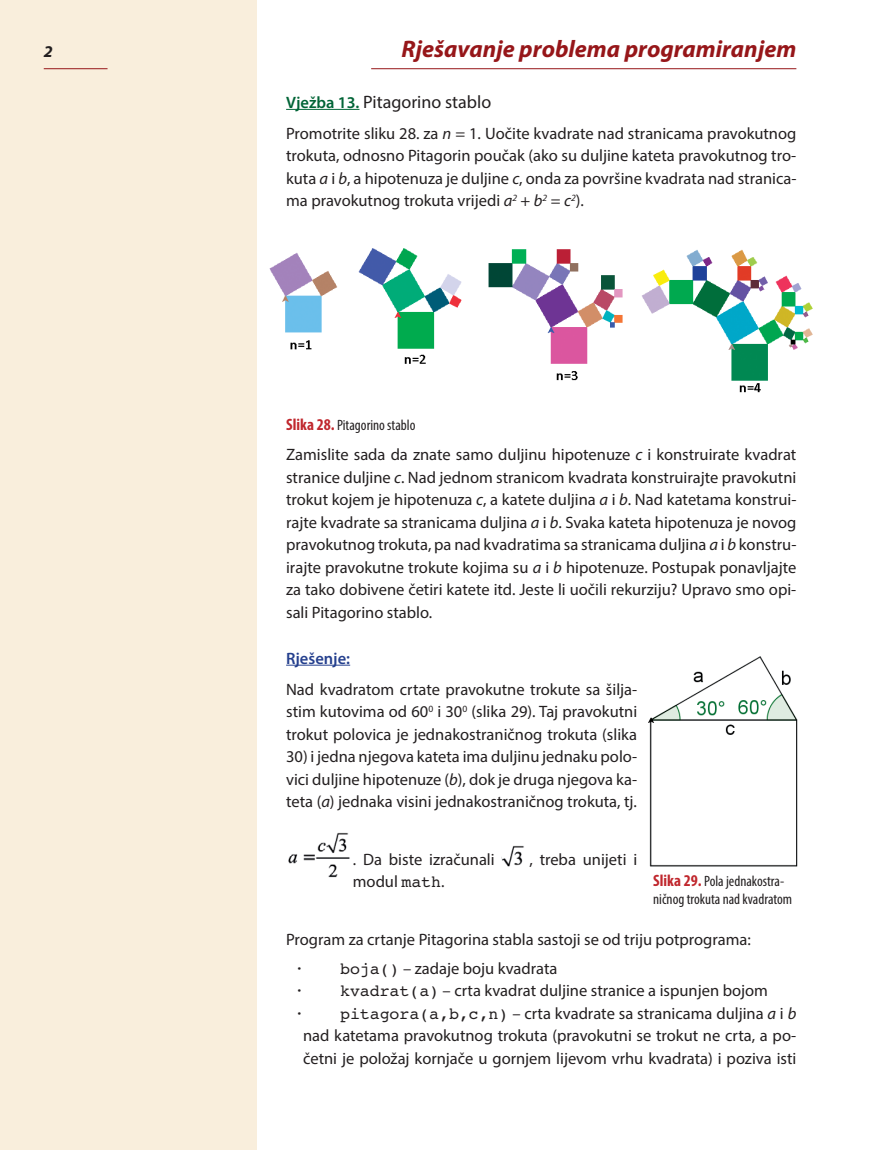
<style>
.page{position:relative;width:874px;height:1150px;background:#fff}
.page>*{position:absolute;margin:0;border:0;box-sizing:border-box;transform-origin:0 0}
.t1{font:italic 700 24px "Myriad Pro";color:#961619}
.t2{font:18px "Myriad Pro";color:#231f20}
.t3{font:16.5px/22.5px "Myriad Pro";color:#231f20;text-align:justify}
.t4{font:600 16.5px "Myriad Pro";color:#25408e}
.t5{font:italic 700 16.5px "Myriad Pro";color:#231f20}
.t6{font:condensed 15px/18px "Myriad Pro";color:#231f20}
.s1{font-weight:600;font-size:16.5px;color:#006436}
.s2{font-style:italic}
.s3{font-weight:700;font-size:16.5px;color:#c0272d}
.s4{font-family:"Courier"}
</style>
<div class="page">
<div style="left:0;top:0;width:256px;height:1150px;background:#f9eedc"></div>
<hr style="left:371px;top:68px;width:425px;height:1px;background:#961619">
<hr style="left:44px;top:68px;width:64px;height:1px;background:#961619">
<hr style="left:286px;top:109px;width:73px;height:1px;background:#006436">
<hr style="left:286px;top:665px;width:64px;height:1px;background:#25408e">
<img style="left:288px;top:832px;width:62px;height:46px">
<img style="left:502px;top:845px;width:22px;height:22px">
<img style="left:269px;top:249px;width:544px;height:144px">
<img style="left:648px;top:656px;width:150px;height:211px">
<p class="t5" style="left:44px;top:41px;width:10px">2</p>
<h1 class="t1" style="left:402px;top:34px;width:396px">Rješavanje problema programiranjem</h1>
<p class="t2" style="left:286px;top:95px;width:207px"><span class="s1">Vježba 13.</span> Pitagorino stablo</p>
<p class="t3" style="left:286px;top:124px;width:512px">Promotrite sliku 28. za <span class="s2">n</span> = 1. Uočite kvadrate nad stranicama pravokutnog trokuta, odnosno Pitagorin poučak (ako su duljine kateta pravokutnog tro&shy;kuta <span class="s2">a</span> i <span class="s2">b</span>, a hipotenuza je duljine <span class="s2">c</span>, onda za površine kvadrata nad stranica&shy;ma pravokutnog trokuta vrijedi <span class="s2">a</span><sup>2</sup> + <span class="s2">b</span><sup>2</sup> = <span class="s2">c</span><sup>2</sup>).</p>
<p class="t6" style="left:286px;top:417px;width:131px"><span class="s3">Slika 28.</span> Pitagorino stablo</p>
<p class="t3" style="left:286px;top:445px;width:512px">Zamislite sada da znate samo duljinu hipotenuze <span class="s2">c</span> i konstruirate kvadrat stranice duljine <span class="s2">c</span>. Nad jednom stranicom kvadrata konstruirajte pravokutni trokut kojem je hipotenuza <span class="s2">c</span>, a katete duljina <span class="s2">a</span> i <span class="s2">b</span>. Nad katetama konstrui&shy;rajte kvadrate sa stranicama duljina <span class="s2">a</span> i <span class="s2">b</span>. Svaka kateta hipotenuza je novog pravokutnog trokuta, pa nad kvadratima sa stranicama duljina <span class="s2">a</span> i <span class="s2">b</span> konstru&shy;irajte pravokutne trokute kojima su <span class="s2">a</span> i <span class="s2">b</span> hipotenuze. Postupak ponavljajte za tako dobivene četiri katete itd. Jeste li uočili rekurziju? Upravo smo opi&shy;sali Pitagorino stablo.</p>
<p class="t4" style="left:286px;top:648px;width:66px">Rješenje:</p>
<p class="t3" style="left:286px;top:679px;width:353px">Nad kvadratom crtate pravokutne trokute sa šilja&shy;stim kutovima od 60<sup>0</sup> i 30<sup>0</sup> (slika 29). Taj pravokutni trokut polovica je jednakostraničnog trokuta (slika</p>
<p class="t3" style="left:286px;top:747px;width:353px">30) i jedna njegova kateta ima duljinu jednaku polo&shy;vici duljine hipotenuze (<span class="s2">b</span>), dok je druga njegova ka&shy;teta (<span class="s2">a</span>) jednaka visini jednakostraničnog trokuta, tj.</p>
<p class="t3" style="left:353px;top:850px;width:143px">. Da biste izračunali</p>
<p class="t3" style="left:529px;top:850px;width:109px">, treba unijeti i</p>
<p class="t3" style="left:353px;top:872px;width:93px">modul <span class="s4">math</span>.</p>
<p class="t6" style="left:653px;top:873px;width:140px"><span class="s3">Slika 29.</span> Pola jednakostra&shy;ničnog trokuta nad kvadratom</p>
<p class="t3" style="left:286px;top:930px;width:466px">Program za crtanje Pitagorina stabla sastoji se od triju potprograma:</p>
<p class="t3" style="left:295px;top:959px;width:264px"><span class="s4">• boja()</span> – zadaje boju kvadrata</p>
<p class="t3" style="left:295px;top:981px;width:475px"><span class="s4">• kvadrat(a)</span> – crta kvadrat duljine stranice a ispunjen bojom</p>
<p class="t3" style="left:295px;top:1004px;width:503px;text-align:center"><span class="s4">• pitagora(a,b,c,n)</span> – crta kvadrate sa stranicama duljina <span class="s2">a</span> i <span class="s2">b </span>nad katetama pravokutnog trokuta (pravokutni se trokut ne crta, a po&shy;četni je položaj kornjače u gornjem lijevom vrhu kvadrata) i poziva isti</p>
</div>
